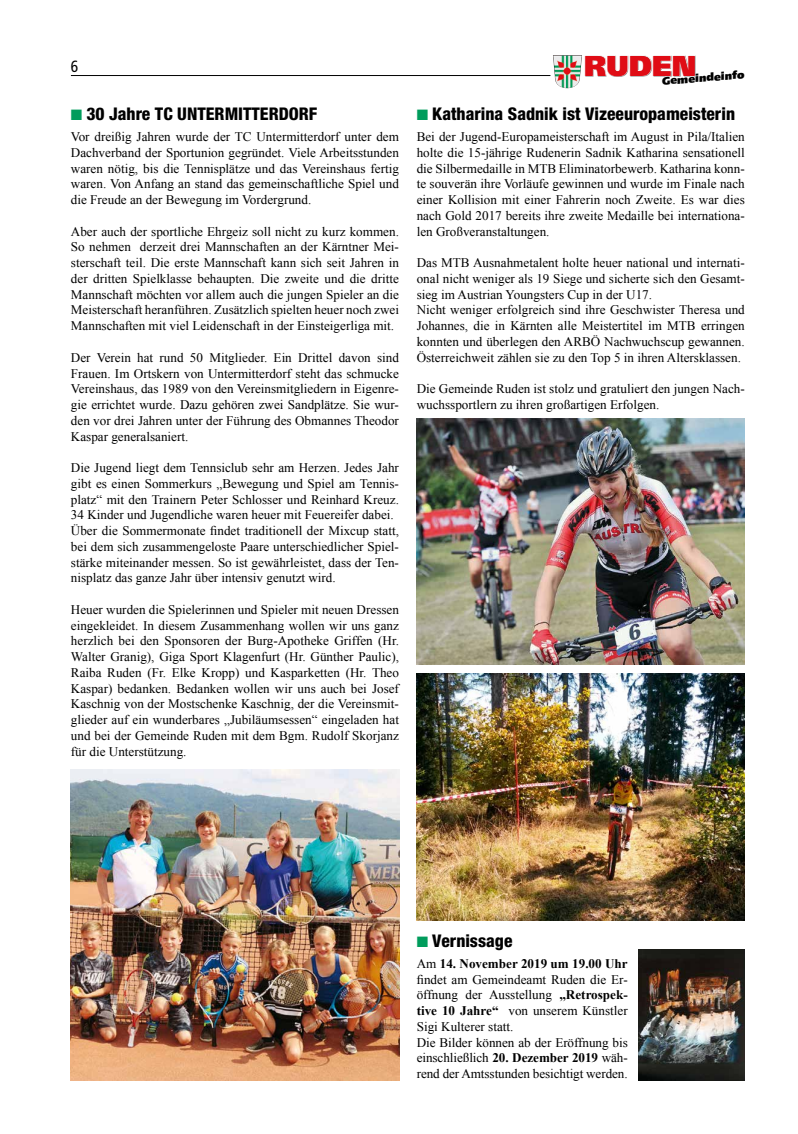
<style>
.page{position:relative;width:798px;height:1134px;background:#fff}
.page>*{position:absolute;margin:0;border:0;box-sizing:border-box;transform-origin:0 0}
.t1{font:900 28.75px "Frutiger CE";letter-spacing:-.005em;color:#e00c15}
.t2{font:800 condensed 17.5px "Helvetica Neue";color:#000}
.t3{font:condensed 16.25px "Frutiger";color:#000;scale:.95 1}
.t4{font:13.12px/15.8px "Times New Roman";color:#000;text-align:justify}
.t5{font:900 10.88px "Frutiger CE";color:#000}
.s1{color:#009c5c}
.s2{font-weight:700}
</style>
<div class="page">
<hr style="left:71px;top:75px;width:479px;height:1px;background:#000">
<img style="left:553px;top:55px;width:29px;height:33px">
<svg style="left:585px;top:55px;width:111px;height:22px"></svg>
<img style="left:71px;top:769px;width:328px;height:312px">
<img style="left:416px;top:418px;width:328px;height:246px">
<img style="left:416px;top:674px;width:328px;height:246px">
<img style="left:638px;top:949px;width:106px;height:132px">
<p class="t3" style="left:71px;top:56px;width:9px">6</p>
<h1 class="t1" style="left:584px;top:48px;width:114px">RUDEN</h1>
<p class="t5" style="left:661px;top:75px;width:84px;rotate:-5deg">Gemeindeinfo</p>
<h2 class="t2" style="left:71px;top:103px;width:248px"><span class="s1">■</span> 30 Jahre TC UNTERMITTERDORF</h2>
<p class="t4" style="left:71px;top:129px;width:329px">Vor dreißig Jahren wurde der TC Untermitterdorf unter dem Dachverband der Sportunion gegründet. Viele Arbeitsstunden waren nötig, bis die Tennisplätze und das Vereinshaus fertig waren. Von Anfang an stand das gemeinschaftliche Spiel und die Freude an der Bewegung im Vordergrund.</p>
<p class="t4" style="left:71px;top:223px;width:329px">Aber auch der sportliche Ehrgeiz soll nicht zu kurz kommen.<br>So nehmen derzeit drei Mannschaften an der Kärntner Mei&shy;sterschaft teil. Die erste Mannschaft kann sich seit Jahren in der dritten Spielklasse behaupten. Die zweite und die dritte Mannschaft möchten vor allem auch die jungen Spieler an die Meisterschaft heranführen. Zusätzlich spielten heuer noch zwei Mannschaften mit viel Leidenschaft in der Einsteigerliga mit.</p>
<p class="t4" style="left:71px;top:349px;width:329px">Der Verein hat rund 50 Mitglieder. Ein Drittel davon sind Frauen. Im Ortskern von Untermitterdorf steht das schmucke Vereinshaus, das 1989 von den Vereinsmitgliedern in Eigenre&shy;gie errichtet wurde. Dazu gehören zwei Sandplätze. Sie wur&shy;den vor drei Jahren unter der Führung des Obmannes Theodor Kaspar generalsaniert.</p>
<p class="t4" style="left:71px;top:459px;width:329px;text-align:left">Die Jugend liegt dem Tennsiclub sehr am Herzen. Jedes Jahr gibt es einen Sommerkurs „Bewegung und Spiel am Tennis&shy;platz“ mit den Trainern Peter Schlosser und Reinhard Kreuz.<br>34 Kinder und Jugendliche waren heuer mit Feuereifer dabei.<br>Über die Sommermonate findet traditionell der Mixcup statt, bei dem sich zusammengeloste Paare unterschiedlicher Spiel&shy;stärke miteinander messen. So ist gewährleistet, dass der Ten&shy;nisplatz das ganze Jahr über intensiv genutzt wird.</p>
<p class="t4" style="left:71px;top:601px;width:329px">Heuer wurden die Spielerinnen und Spieler mit neuen Dressen eingekleidet. In diesem Zusammenhang wollen wir uns ganz herzlich bei den Sponsoren der Burg-Apotheke Griffen (Hr.<br>Walter Granig), Giga Sport Klagenfurt (Hr. Günther Paulic), Raiba Ruden (Fr. Elke Kropp) und Kasparketten (Hr. Theo Kaspar) bedanken. Bedanken wollen wir uns auch bei Josef Kaschnig von der Mostschenke Kaschnig, der die Vereinsmit&shy;glieder auf ein wunderbares „Jubiläumsessen“ eingeladen hat und bei der Gemeinde Ruden mit dem Bgm. Rudolf Skorjanz für die Unterstützung.</p>
<h2 class="t2" style="left:416px;top:103px;width:320px"><span class="s1">■</span> Katharina Sadnik ist Vizeeuropameisterin</h2>
<p class="t4" style="left:416px;top:129px;width:329px">Bei der Jugend-Europameisterschaft im August in Pila/Italien holte die 15-jährige Rudenerin Sadnik Katharina sensationell die Silbermedaille in MTB Eliminatorbewerb. Katharina konn&shy;te souverän ihre Vorläufe gewinnen und wurde im Finale nach einer Kollision mit einer Fahrerin noch Zweite. Es war dies nach Gold 2017 bereits ihre zweite Medaille bei internationa&shy;len Großveranstaltungen.</p>
<p class="t4" style="left:416px;top:255px;width:329px;text-align:left">Das MTB Ausnahmetalent holte heuer national und internati&shy;onal nicht weniger als 19 Siege und sicherte sich den Gesamt&shy;sieg im Austrian Youngsters Cup in der U17.<br>Nicht weniger erfolgreich sind ihre Geschwister Theresa und Johannes, die in Kärnten alle Meistertitel im MTB erringen konnten und überlegen den ARBÖ Nachwuchscup gewannen.<br>Österreichweit zählen sie zu den Top 5 in ihren Altersklassen.</p>
<p class="t4" style="left:416px;top:381px;width:329px">Die Gemeinde Ruden ist stolz und gratuliert den jungen Nach&shy;wuchssportlern zu ihren großartigen Erfolgen.</p>
<h2 class="t2" style="left:416px;top:930px;width:97px"><span class="s1">■</span> Vernissage</h2>
<p class="t4" style="left:416px;top:955px;width:212px;text-align:left">Am <span class="s2">14. November 2019 um 19.00 Uhr </span>findet am Gemeindeamt Ruden die Er&shy;öffnung der Ausstellung <span class="s2">„Retrospek&shy;tive 10 Jahre“</span> von unserem Künstler Sigi Kulterer statt.<br>Die Bilder können ab der Eröffnung bis einschließlich <span class="s2">20. Dezember 2019</span> wäh&shy;rend der Amtsstunden besichtigt werden.</p>
</div>
